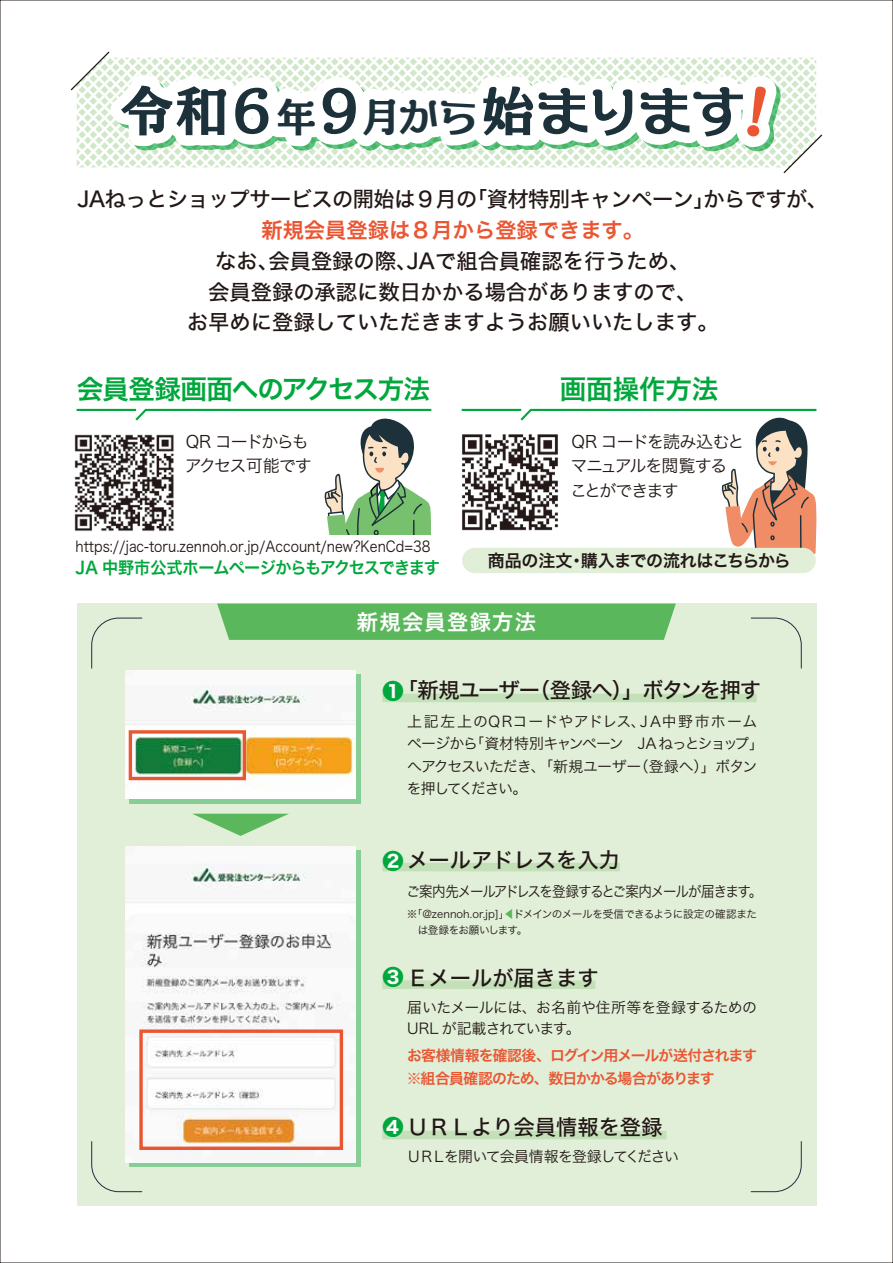
<style>
.page{position:relative;width:893px;height:1263px;background:#fff}
.page>*{position:absolute;margin:0;border:0;box-sizing:border-box;transform-origin:0 0}
.t1{font:900 53.1px "AD Min Std";letter-spacing:.005em;color:#1d313b}
.t2{font:26.55px "Hira Kaku Std N W6";letter-spacing:-.03em;color:#00a73c}
.t3{font:21.3px/30.9px "Hira Kaku Std N W5";color:#221815;text-align:center}
.t4{font:21.3px "Hira Kaku Std N W5";letter-spacing:-.03em;color:#221815}
.t5{font:21.3px "Hira Kaku Std N W5";letter-spacing:-.055em;color:#221815}
.t6{font:21.3px "Hira Kaku Std N W6";color:#ea5532}
.t7{font:21.3px "Hira Kaku Std N W6";letter-spacing:.06em;color:#fff}
.t8{font:16.95px/24.5px "Hira Kaku Std N W3";letter-spacing:-.085em;color:#221815}
.t9{font:16.95px "Hira Kaku Std N W6";letter-spacing:-.055em;color:#00a73c;scale:.95 1}
.t10{font:16.95px "Hira Kaku Std N W6";letter-spacing:-.035em;color:#221815}
.t11{font:14.85px/22.4px "Hira Kaku Std N W3";letter-spacing:-.04em;color:#221815}
.t12{font:14.85px "Hira Kaku Std N W3";color:#221815;scale:.89 1}
.t13{font:14.85px/23.4px "Hira Kaku Std N W6";letter-spacing:-.065em;color:#ea5532}
.t14{font:14.85px "Hira Kaku Std N W3";letter-spacing:-.09em;color:#221815;scale:.91 1}
.t15{font:14.85px "Hira Kaku Std N W3";letter-spacing:-.075em;color:#221815}
.t16{font:10.65px/15.9px "Hira Kaku Std N W3";letter-spacing:-.035em;color:#221815}
.s1{font-size:55.35px}
.s2{font-size:39.3px}
.s3{font-family:"Hira Kaku Std N W7";color:#00a73c}
.s4{font-family:"Hira Kaku Std N W7";color:#fff}
.s5{font-family:"Koz Go Pr 6 N";color:#5bb75b}
</style>
<div class="page">
<div style="left:77px;top:603px;width:739px;height:603px;background:#e1efd8"></div>
<img style="left:75px;top:434px;width:58px;height:97px">
<img style="left:462px;top:434px;width:56px;height:96px">
<svg style="left:133px;top:408px;width:299px;height:126px"></svg>
<hr style="left:77px;top:409px;width:59px;height:2px;background:#00a73c">
<svg style="left:518px;top:408px;width:299px;height:147px"></svg>
<hr style="left:462px;top:409px;width:59px;height:2px;background:#00a73c">
<svg style="left:750px;top:617px;width:52px;height:52px"></svg>
<svg style="left:91px;top:617px;width:52px;height:52px"></svg>
<svg style="left:91px;top:1141px;width:52px;height:52px"></svg>
<svg style="left:750px;top:1141px;width:52px;height:52px"></svg>
<svg style="left:217px;top:603px;width:459px;height:37px;background:#60b960"></svg>
<svg style="left:130px;top:675px;width:230px;height:128px"></svg>
<img style="left:125px;top:670px;width:231px;height:129px">
<svg style="left:130px;top:851px;width:230px;height:316px;background:#91d19f"></svg>
<img style="left:125px;top:846px;width:231px;height:316px">
<svg style="left:193px;top:814px;width:95px;height:22px"></svg>
<div style="left:382px;top:694px;width:375px;height:8px;background:#c3e0b8"></div>
<div style="left:382px;top:863px;width:238px;height:8px;background:#c3e0b8"></div>
<div style="left:382px;top:980px;width:213px;height:9px;background:#c3e0b8"></div>
<div style="left:382px;top:1131px;width:284px;height:8px;background:#c3e0b8"></div>
<div style="left:129px;top:730px;width:117px;height:50px;border:3px solid #ea5532"></div>
<div style="left:139px;top:1029px;width:204px;height:121px;border:3px solid #ea5532"></div>
<div style="left:462px;top:548px;width:354px;height:25px;background:#e1efd8;border-radius:13px"></div>
<svg style="left:70px;top:51px;width:753px;height:123px"></svg>
<h1 class="t1" style="left:120px;top:74px;width:626px">令和<span class="s1">６</span><span class="s2">年</span><span class="s1">９</span><span class="s2">月から</span>始まります</h1>
<h3 class="t4" style="left:77px;top:183px;width:752px">JAねっとショップサービスの開始は９月の｢資材特別キャンペーン｣からですが、</h3>
<h3 class="t6" style="left:261px;top:213px;width:384px">新規会員登録は８月から登録できます。</h3>
<h3 class="t3" style="left:187px;top:245px;width:533px">なお、会員登録の際、JAで組合員確認を行うため、<br>会員登録の承認に数日かかる場合がありますので、<br>お早めに登録していただきますようお願いいたします。</h3>
<h2 class="t2" style="left:77px;top:368px;width:355px">会員登録画面へのアクセス方法</h2>
<h2 class="t2" style="left:560px;top:368px;width:160px">画面操作方法</h2>
<p class="t8" style="left:185px;top:429px;width:129px">QR コードからもアクセス可能です</p>
<p class="t8" style="left:570px;top:429px;width:176px">QR コードを読み込むとマニュアルを閲覧することができます</p>
<p class="t12" style="left:76px;top:535px;width:400px">https://jac-toru.zennoh.or.jp/Account/new?KenCd=38</p>
<p class="t9" style="left:76px;top:555px;width:385px">JA 中野市公式ホームページからもアクセスできます</p>
<p class="t10" style="left:488px;top:548px;width:305px">商品の注文･購入までの流れはこちらから</p>
<h3 class="t7" style="left:357px;top:605px;width:181px">新規会員登録方法</h3>
<h3 class="t5" style="left:382px;top:673px;width:380px"><span class="s3">❶</span><span class="s4">●</span>「新規ユーザー（登録へ）」ボタンを押す</h3>
<p class="t11" style="left:407px;top:710px;width:359px">上記左上のＱＲコードやアドレス、ＪＡ中野市ホームページから「資材特別キャンペーン　JA ねっとショップ」へアクセスいただき、「新規ユーザー（登録へ）」ボタンを押してください。</p>
<h3 class="t3" style="left:382px;top:844px;width:239px"><span class="s3">❷</span><span class="s4">●</span>メールアドレスを入力</h3>
<p class="t14" style="left:406px;top:880px;width:393px">ご案内先メールアドレスを登録するとご案内メールが届きます。</p>
<p class="t16" style="left:418px;top:906px;width:341px;text-indent:-11px">※「@zennoh.or.jp]」<span class="s5">◀</span>ドメインのメールを受信できるように設定の確認または登録をお願いします。</p>
<h3 class="t3" style="left:382px;top:962px;width:218px"><span class="s3">❸</span><span class="s4">●</span>Ｅメールが届きます</h3>
<p class="t11" style="left:407px;top:996px;width:351px;line-height:21.3px">届いたメールには、お名前や住所等を登録するための<br>URL が記載されています。</p>
<p class="t13" style="left:407px;top:1044px;width:352px">お客様情報を確認後、ログイン用メールが送付されます※組合員確認のため、数日かかる場合があります</p>
<h3 class="t3" style="left:382px;top:1112px;width:282px"><span class="s3">❹</span><span class="s4">●</span>ＵＲＬより会員情報を登録</h3>
<p class="t15" style="left:406px;top:1145px;width:274px">ＵＲＬを開いて会員情報を登録してください</p>
</div>
